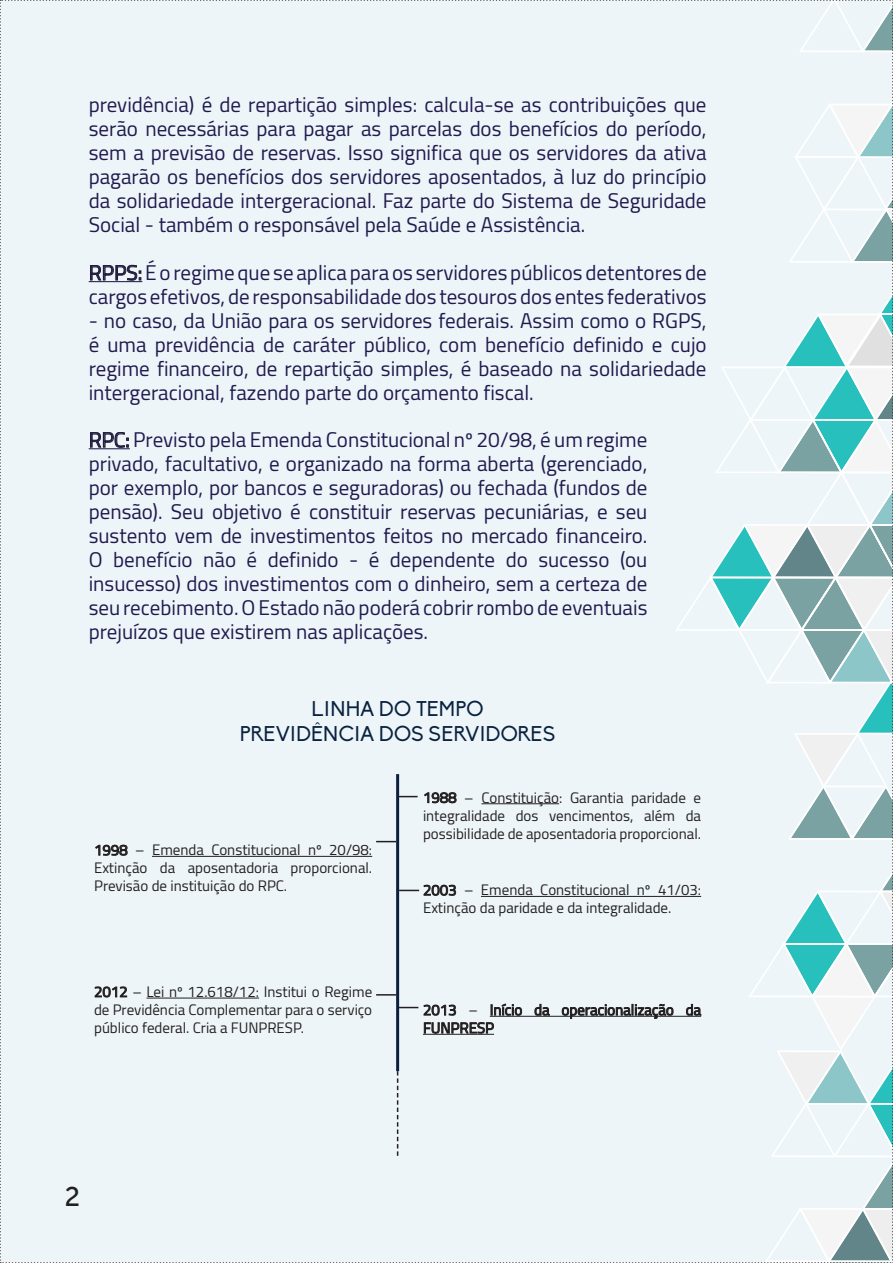
<style>
.page{position:relative;width:893px;height:1263px;background:#edf5f9}
.page>*{position:absolute;margin:0;border:0;box-sizing:border-box;transform-origin:0 0}
.t1{font:27px "Aan 55";color:#231f20}
.t2{font:21px/24px "Cairo";color:#211a4e;text-align:justify}
.t3{font:21px "Biko";color:#0a223f}
.t4{font:15px/18px "Cairo";color:#231f20;text-align:justify}
</style>
<div class="page">
<p class="t2" style="left:89px;top:92px;width:619px">previdência) é de repartição simples: calcula-se as contribuições que serão necessárias para pagar as parcelas dos benefícios do período, sem a previsão de reservas. Isso significa que os servidores da ativa pagarão os benefícios dos servidores aposentados, à luz do princípio da solidariedade intergeracional. Faz parte do Sistema de Seguridade Social - também o responsável pela Saúde e Assistência.</p>
<p class="t2" style="left:89px;top:260px;width:619px">RPPS: É o regime que se aplica para os servidores públicos detentores de cargos efetivos, de responsabilidade dos tesouros dos entes federativos</p>
<p class="t2" style="left:89px;top:308px;width:619px">- no caso, da União para os servidores federais. Assim como o RGPS, é uma previdência de caráter público, com benefício definido e cujo regime financeiro, de repartição simples, é baseado na solidariedade intergeracional, fazendo parte do orçamento fiscal.</p>
<p class="t2" style="left:89px;top:428px;width:560px">RPC: Previsto pela Emenda Constitucional nº 20/98, é um regime privado, facultativo, e organizado na forma aberta (gerenciado, por exemplo, por bancos e seguradoras) ou fechada (fundos de pensão). Seu objetivo é constituir reservas pecuniárias, e seu sustento vem de investimentos feitos no mercado financeiro.<br>O benefício não é definido - é dependente do sucesso (ou insucesso) dos investimentos com o dinheiro, sem a certeza de seu recebimento. O Estado não poderá cobrir rombo de eventuais prejuízos que existirem nas aplicações.</p>
<p class="t3" style="left:312px;top:697px;width:174px">LINHA DO TEMPO</p>
<p class="t3" style="left:240px;top:722px;width:317px">PREVIDÊNCIA DOS SERVIDORES</p>
<p class="t4" style="left:94px;top:841px;width:280px">1998 – Emenda Constitucional nº 20/98:<br>Extinção da aposentadoria proporcional.<br>Previsão de instituição do RPC.</p>
<p class="t4" style="left:94px;top:982px;width:280px">2012 – Lei nº 12.618/12: Institui o Regime de Previdência Complementar para o serviço público federal. Cria a FUNPRESP.</p>
<p class="t4" style="left:423px;top:788px;width:280px">1988 – Constituição: Garantia paridade e integralidade dos vencimentos, além da possibilidade de aposentadoria proporcional.</p>
<p class="t4" style="left:423px;top:881px;width:280px">2003 – Emenda Constitucional nº 41/03:<br>Extinção da paridade e da integralidade.</p>
<p class="t4" style="left:423px;top:1001px;width:280px">2013 – Início da operacionalização da<br>FUNPRESP</p>
<p class="t1" style="left:65px;top:1181px;width:17px">2</p>
</div>
